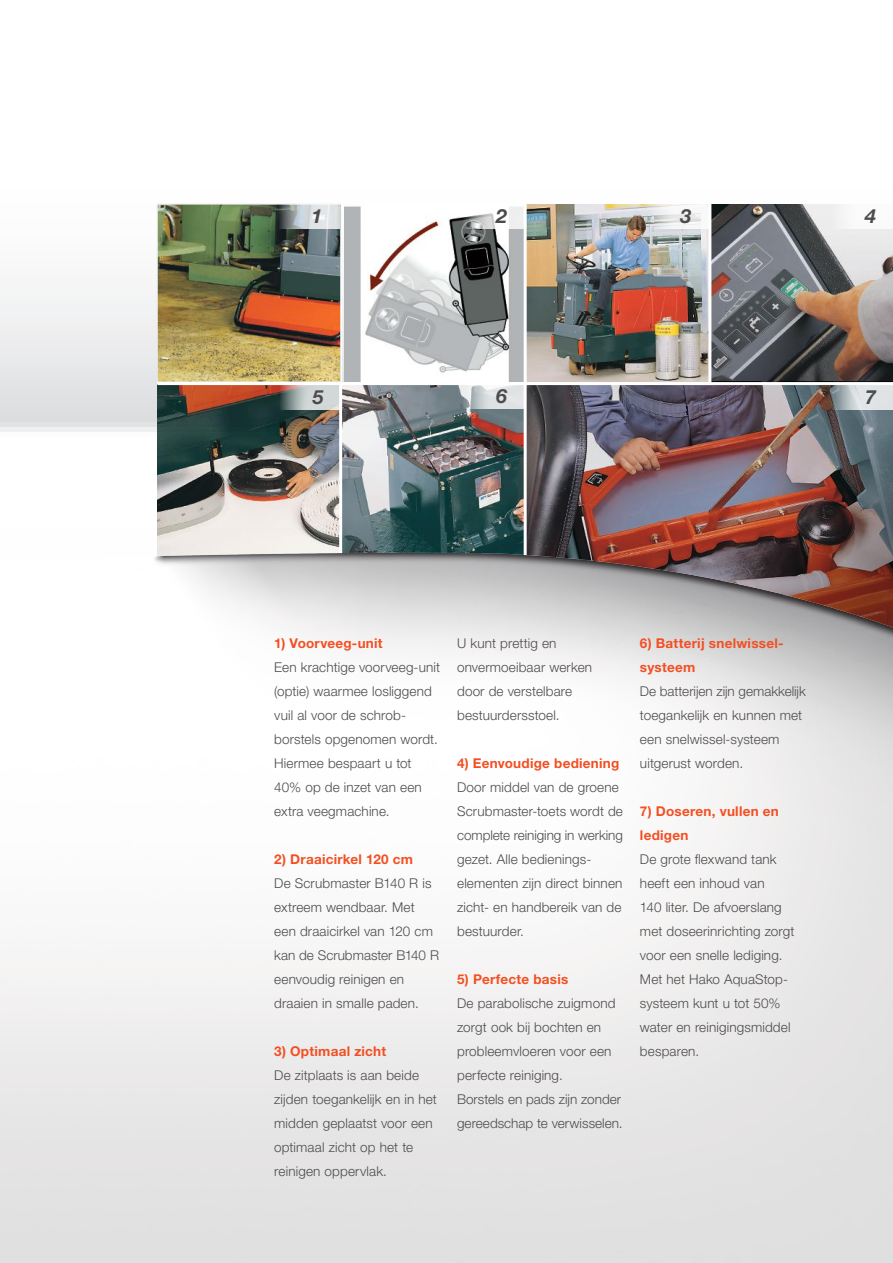
<style>
.page{position:relative;width:893px;height:1263px;background:#fff}
.page>*{position:absolute;margin:0;border:0;box-sizing:border-box;transform-origin:0 0}
.t1{font:italic 700 19.5px "Helvetica Neue LT Std";color:#4e4b4c}
.t2{font:300 13.5px/24px "Helvetica Neue LT Std";letter-spacing:.01em;color:#4e4b4c}
.t3{font:700 13.5px/24px "Helvetica Neue LT Std";letter-spacing:.02em;color:#f34f22}
</style>
<div class="page">
<svg style="left:0;top:206px;width:345px;height:226px"></svg>
<img style="left:527px;top:385px;width:366px;height:134px">
<img style="left:345px;top:204px;width:363px;height:178px">
<img style="left:342px;top:385px;width:182px;height:134px">
<img style="left:157px;top:385px;width:182px;height:134px">
<img style="left:711px;top:204px;width:182px;height:178px">
<hr style="left:339px;top:204px;width:3px;height:383px;background:#fff">
<img style="left:159px;top:206px;width:180px;height:174px">
<div style="left:157px;top:204px;width:184px;height:178px;border:1px solid #ebeaea"></div>
<hr style="left:524px;top:204px;width:3px;height:383px;background:#fff">
<hr style="left:157px;top:382px;width:736px;height:3px;background:#fff">
<svg style="left:278px;top:204px;width:61px;height:24px"></svg>
<svg style="left:462px;top:204px;width:62px;height:24px"></svg>
<svg style="left:647px;top:204px;width:61px;height:24px"></svg>
<div style="left:831px;top:204px;width:62px;height:24px;background:#fff"></div>
<svg style="left:462px;top:385px;width:62px;height:23px"></svg>
<svg style="left:831px;top:385px;width:62px;height:24px"></svg>
<img style="left:0;top:519px;width:893px;height:744px">
<svg style="left:279px;top:385px;width:60px;height:24px"></svg>
<h1 class="t1" style="left:311px;top:204px;width:12px">1</h1>
<h1 class="t1" style="left:496px;top:204px;width:12px">2</h1>
<h1 class="t1" style="left:681px;top:204px;width:12px">3</h1>
<h1 class="t1" style="left:865px;top:204px;width:12px">4</h1>
<h1 class="t1" style="left:313px;top:385px;width:12px">5</h1>
<h1 class="t1" style="left:496px;top:384px;width:12px">6</h1>
<h1 class="t1" style="left:865px;top:385px;width:12px">7</h1>
<p class="t3" style="left:274px;top:631px;width:110px">1) Voorveeg-unit</p>
<p class="t2" style="left:274px;top:655px;width:167px">Een krachtige voorveeg-unit (optie) waarmee losliggend vuil al voor de schrob&shy;borstels opgenomen wordt.<br>Hiermee bespaart u tot<br>40% op de inzet van een extra veegmachine.</p>
<p class="t3" style="left:274px;top:847px;width:140px">2) Draaicirkel 120 cm</p>
<p class="t2" style="left:274px;top:871px;width:166px">De Scrubmaster B140 R is extreem wendbaar. Met een draaicirkel van 120 cm kan de Scrubmaster B140 R eenvoudig reinigen en draaien in smalle paden.</p>
<p class="t3" style="left:274px;top:1039px;width:114px">3) Optimaal zicht</p>
<p class="t2" style="left:274px;top:1063px;width:164px">De zitplaats is aan beide zijden toegankelijk en in het midden geplaatst voor een optimaal zicht op het te reinigen oppervlak.</p>
<p class="t2" style="left:457px;top:631px;width:137px">U kunt prettig en onvermoeibaar werken door de verstelbare bestuurdersstoel.</p>
<p class="t3" style="left:457px;top:751px;width:164px">4) Eenvoudige bediening</p>
<p class="t2" style="left:457px;top:775px;width:167px">Door middel van de groene<br>Scrubmaster-toets wordt de complete reiniging in werking gezet. Alle bedienings&shy;elementen zijn direct binnen zicht- en handbereik van de bestuurder.</p>
<p class="t3" style="left:457px;top:967px;width:113px">5) Perfecte basis</p>
<p class="t2" style="left:457px;top:991px;width:167px">De parabolische zuigmond zorgt ook bij bochten en probleemvloeren voor een perfecte reiniging.<br>Borstels en pads zijn zonder gereedschap te verwisselen.</p>
<p class="t3" style="left:640px;top:631px;width:145px">6) Batterij snelwissel&shy;systeem</p>
<p class="t2" style="left:640px;top:679px;width:167px">De batterijen zijn gemakkelijk toegankelijk en kunnen met een snelwissel-systeem uitgerust worden.</p>
<p class="t3" style="left:640px;top:799px;width:140px">7) Doseren, vullen en ledigen</p>
<p class="t2" style="left:640px;top:847px;width:156px">De grote flexwand tank heeft een inhoud van<br>140 liter. De afvoerslang met doseerinrichting zorgt voor een snelle lediging.<br>Met het Hako AquaStop&shy;systeem kunt u tot 50% water en reinigingsmiddel besparen.</p>
</div>
